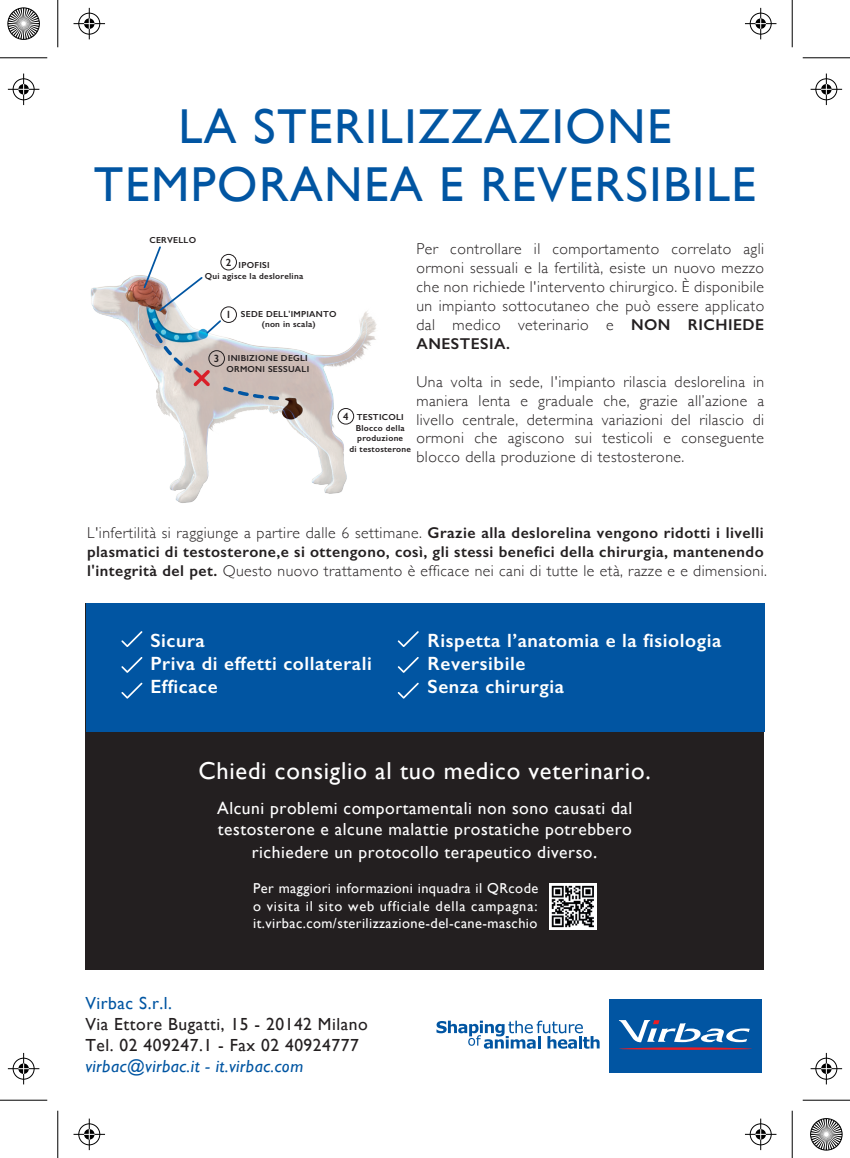
<style>
.page{position:relative;width:850px;height:1158px;background:#fff}
.page>*{position:absolute;margin:0;border:0;box-sizing:border-box;transform-origin:0 0}
.t1{font:49px/58.8px "Gill Sans";letter-spacing:.03em;color:#0155a2;text-align:center}
.t2{font:24.5px "Gill Sans";letter-spacing:.03em;color:#fff}
.t3{font:600 19.25px/23.1px "Gill Sans";letter-spacing:.03em;color:#fff}
.t4{font:17.5px/21px "Gill Sans";letter-spacing:.03em;color:#fff}
.t5{font:17.5px/21px "Gill Sans";letter-spacing:.03em;color:#231f20}
.t6{font:italic 17.5px "Gill Sans";letter-spacing:.03em;color:#0155a2}
.t7{font:17.5px "Gill Sans";letter-spacing:.03em;color:#0155a2}
.t8{font:300 15.75px/18.9px "Gill Sans";letter-spacing:.03em;color:#231f20;text-align:justify}
.t9{font:600 15.75px/18.9px "Gill Sans";letter-spacing:.03em;color:#231f20}
.t10{font:14.35px/17.3px "Gill Sans";letter-spacing:.03em;color:#fff;text-align:justify}
.t11{font:600 10.5px "Gill Sans";color:#231f20}
.t12{font:600 8.75px/10.5px "Gill Sans";letter-spacing:.03em;color:#231f20;text-align:center}
.s1{font-weight:600}
.s2{font-weight:300}
.s3{font-size:19.25px}
</style>
<div class="page">
<img style="left:91px;top:275px;width:286px;height:228px">
<div style="left:338px;top:408px;width:16px;height:16px;border:1px solid #231f20;border-radius:50%"></div>
<svg style="left:142px;top:246px;width:143px;height:156px"></svg>
<div style="left:85px;top:603px;width:678px;height:366px;background:#231f20"></div>
<div style="left:86px;top:603px;width:678px;height:129px;background:#0155a2"></div>
<div style="left:609px;top:998px;width:152px;height:74px;background:#0155a2"></div>
<hr style="left:619px;top:1047px;width:133px;height:2px;background:#ee1d23;border-radius:50%">
<svg style="left:619px;top:1020px;width:131px;height:22px"></svg>
<svg style="left:436px;top:1020px;width:163px;height:28px"></svg>
<svg style="left:121px;top:631px;width:21px;height:16px"></svg>
<svg style="left:121px;top:657px;width:21px;height:16px"></svg>
<svg style="left:121px;top:682px;width:21px;height:16px"></svg>
<svg style="left:398px;top:631px;width:21px;height:16px"></svg>
<svg style="left:398px;top:657px;width:21px;height:16px"></svg>
<svg style="left:398px;top:682px;width:21px;height:16px"></svg>
<img style="left:550px;top:883px;width:46px;height:46px">
<hr style="left:0;top:57px;width:47px;height:1px;background:#000">
<hr style="left:802px;top:57px;width:48px;height:1px;background:#000">
<hr style="left:0;top:1099px;width:47px;height:1px;background:#000">
<hr style="left:802px;top:1099px;width:48px;height:1px;background:#000">
<hr style="left:57px;top:0;width:1px;height:47px;background:#000">
<hr style="left:57px;top:1110px;width:1px;height:47px;background:#000">
<hr style="left:792px;top:0;width:1px;height:47px;background:#000">
<hr style="left:792px;top:1110px;width:1px;height:47px;background:#000">
<div style="left:78px;top:12px;width:23px;height:23px;border:2px solid #fff;border-radius:50%"></div>
<hr style="left:74px;top:23px;width:31px;height:2px;background:#fff">
<hr style="left:88px;top:8px;width:2px;height:31px;background:#fff">
<div style="left:83px;top:17px;width:13px;height:13px;border:2px solid #fff;border-radius:50%"></div>
<div style="left:79px;top:13px;width:21px;height:21px;border:1px solid #000;border-radius:50%"></div>
<hr style="left:74px;top:23px;width:31px;height:1px;background:#000">
<hr style="left:89px;top:8px;width:1px;height:31px;background:#000">
<svg style="left:84px;top:18px;width:10px;height:11px"></svg>
<div style="left:749px;top:12px;width:23px;height:23px;border:2px solid #fff;border-radius:50%"></div>
<hr style="left:745px;top:23px;width:31px;height:2px;background:#fff">
<hr style="left:759px;top:8px;width:3px;height:31px;background:#fff">
<div style="left:754px;top:17px;width:13px;height:13px;border:2px solid #fff;border-radius:50%"></div>
<div style="left:750px;top:13px;width:21px;height:21px;border:1px solid #000;border-radius:50%"></div>
<hr style="left:745px;top:23px;width:31px;height:1px;background:#000">
<hr style="left:760px;top:8px;width:1px;height:31px;background:#000">
<svg style="left:755px;top:18px;width:11px;height:11px"></svg>
<div style="left:78px;top:1122px;width:23px;height:23px;border:2px solid #fff;border-radius:50%"></div>
<hr style="left:74px;top:1133px;width:31px;height:2px;background:#fff">
<hr style="left:88px;top:1118px;width:2px;height:31px;background:#fff">
<div style="left:83px;top:1127px;width:13px;height:13px;border:2px solid #fff;border-radius:50%"></div>
<div style="left:79px;top:1123px;width:21px;height:21px;border:1px solid #000;border-radius:50%"></div>
<hr style="left:74px;top:1133px;width:31px;height:1px;background:#000">
<hr style="left:89px;top:1118px;width:1px;height:31px;background:#000">
<svg style="left:84px;top:1128px;width:10px;height:11px"></svg>
<div style="left:749px;top:1122px;width:23px;height:23px;border:2px solid #fff;border-radius:50%"></div>
<hr style="left:745px;top:1133px;width:31px;height:2px;background:#fff">
<hr style="left:759px;top:1118px;width:3px;height:31px;background:#fff">
<div style="left:754px;top:1127px;width:13px;height:13px;border:2px solid #fff;border-radius:50%"></div>
<div style="left:750px;top:1123px;width:21px;height:21px;border:1px solid #000;border-radius:50%"></div>
<hr style="left:745px;top:1133px;width:31px;height:1px;background:#000">
<hr style="left:760px;top:1118px;width:1px;height:31px;background:#000">
<svg style="left:755px;top:1128px;width:11px;height:11px"></svg>
<div style="left:12px;top:78px;width:23px;height:23px;border:2px solid #fff;border-radius:50%"></div>
<hr style="left:8px;top:88px;width:31px;height:2px;background:#fff">
<hr style="left:23px;top:74px;width:2px;height:31px;background:#fff">
<div style="left:17px;top:83px;width:13px;height:13px;border:2px solid #fff;border-radius:50%"></div>
<div style="left:13px;top:79px;width:21px;height:21px;border:1px solid #000;border-radius:50%"></div>
<hr style="left:8px;top:89px;width:31px;height:1px;background:#000">
<hr style="left:23px;top:74px;width:1px;height:31px;background:#000">
<svg style="left:18px;top:84px;width:11px;height:10px"></svg>
<div style="left:12px;top:1056px;width:23px;height:24px;border:2px solid #fff;border-radius:50%"></div>
<hr style="left:8px;top:1067px;width:31px;height:2px;background:#fff">
<hr style="left:23px;top:1052px;width:2px;height:32px;background:#fff">
<div style="left:17px;top:1062px;width:13px;height:12px;border:2px solid #fff;border-radius:50%"></div>
<div style="left:13px;top:1057px;width:21px;height:22px;border:1px solid #000;border-radius:50%"></div>
<hr style="left:8px;top:1068px;width:31px;height:1px;background:#000">
<hr style="left:23px;top:1052px;width:1px;height:32px;background:#000">
<svg style="left:18px;top:1063px;width:11px;height:10px"></svg>
<div style="left:814px;top:78px;width:24px;height:23px;border:2px solid #fff;border-radius:50%"></div>
<hr style="left:810px;top:88px;width:32px;height:2px;background:#fff">
<hr style="left:825px;top:74px;width:2px;height:31px;background:#fff">
<div style="left:820px;top:83px;width:12px;height:13px;border:2px solid #fff;border-radius:50%"></div>
<div style="left:815px;top:79px;width:22px;height:21px;border:1px solid #000;border-radius:50%"></div>
<hr style="left:810px;top:89px;width:32px;height:1px;background:#000">
<hr style="left:826px;top:74px;width:1px;height:31px;background:#000">
<svg style="left:821px;top:84px;width:10px;height:10px"></svg>
<div style="left:814px;top:1056px;width:24px;height:24px;border:2px solid #fff;border-radius:50%"></div>
<hr style="left:810px;top:1067px;width:32px;height:2px;background:#fff">
<hr style="left:825px;top:1052px;width:2px;height:32px;background:#fff">
<div style="left:820px;top:1062px;width:12px;height:12px;border:2px solid #fff;border-radius:50%"></div>
<div style="left:815px;top:1057px;width:22px;height:22px;border:1px solid #000;border-radius:50%"></div>
<hr style="left:810px;top:1068px;width:32px;height:1px;background:#000">
<hr style="left:826px;top:1052px;width:1px;height:32px;background:#000">
<svg style="left:821px;top:1063px;width:10px;height:10px"></svg>
<svg style="left:7px;top:7px;width:33px;height:33px"></svg>
<svg style="left:810px;top:1118px;width:33px;height:33px"></svg>
<h1 class="t1" style="left:94px;top:96px;width:663px">LA STERILIZZAZIONE<br>TEMPORANEA E REVERSIBILE</h1>
<p class="t12" style="left:149px;top:235px;width:48px">CERVELLO</p>
<p class="t8" style="left:416px;top:239px;width:349px">Per controllare il comportamento correlato agli ormoni sessuali e la fertilità, esiste un nuovo mezzo che non richiede l'intervento chirurgico. È disponibile un impianto sottocutaneo che può essere applicato dal medico veterinario e <span class="s1">NON RICHIEDE ANESTESIA.</span></p>
<p class="t8" style="left:416px;top:371px;width:349px">Una volta in sede, l'impianto rilascia deslorelina in maniera lenta e graduale che, grazie all’azione a livello centrale, determina variazioni del rilascio di ormoni che agiscono sui testicoli e conseguente blocco della produzione di testosterone.</p>
<p class="t11" style="left:226px;top:256px;width:7px">2</p>
<p class="t12" style="left:205px;top:260px;width:100px">IPOFISI<br>Qui agisce la deslorelina</p>
<p class="t12" style="left:241px;top:308px;width:97px">SEDE DELL'IMPIANTO (non in scala)</p>
<p class="t12" style="left:226px;top:353px;width:84px;text-align:left">INIBIZIONE DEGLI<br>ORMONI SESSUALI</p>
<p class="t11" style="left:226px;top:308px;width:7px">1</p>
<p class="t11" style="left:214px;top:352px;width:7px">3</p>
<p class="t11" style="left:343px;top:410px;width:7px">4</p>
<p class="t12" style="left:349px;top:412px;width:63px">TESTICOLI<br>Blocco della produzione<br>di testosterone</p>
<p class="t9" style="left:87px;top:522px;width:681px"><span class="s2">L'infertilità si raggiunge a partire dalle 6 settimane.</span> Grazie alla deslorelina vengono ridotti i livelli plasmatici di testosterone,e si ottengono, così, gli stessi benefici della chirurgia, mantenendo l'integrità del pet. <span class="s2">Questo nuovo trattamento è efficace nei cani di tutte le età, razze e e dimensioni.</span></p>
<p class="t3" style="left:150px;top:628px;width:223px">Sicura<br>Priva di effetti collaterali<br>Efficace</p>
<p class="t3" style="left:427px;top:628px;width:295px">Rispetta l’anatomia e la fisiologia<br>Reversibile<br>Senza chirurgia</p>
<h2 class="t2" style="left:198px;top:756px;width:454px">Chiedi consiglio al tuo medico veterinario.</h2>
<p class="t4" style="left:217px;top:797px;width:417px">Alcuni problemi comportamentali non sono causati dal testosterone e alcune malattie prostatiche potrebbero</p>
<p class="t4" style="left:252px;top:841px;width:347px">richiedere un protocollo terapeutico diverso<span class="s3">.</span></p>
<p class="t10" style="left:253px;top:879px;width:287px">Per maggiori informazioni inquadra il QRcode o visita il sito web ufficiale della campagna: it.virbac.com/sterilizzazione-del-cane-maschio</p>
<p class="t7" style="left:85px;top:992px;width:88px">Virbac S.r.l.</p>
<p class="t5" style="left:85px;top:1013px;width:284px">Via Ettore Bugatti, 15 - 20142 Milano<br>Tel. 02 409247.1 - Fax 02 40924777</p>
<p class="t6" style="left:85px;top:1055px;width:219px">virbac@virbac.it - it.virbac.com</p>
</div>
